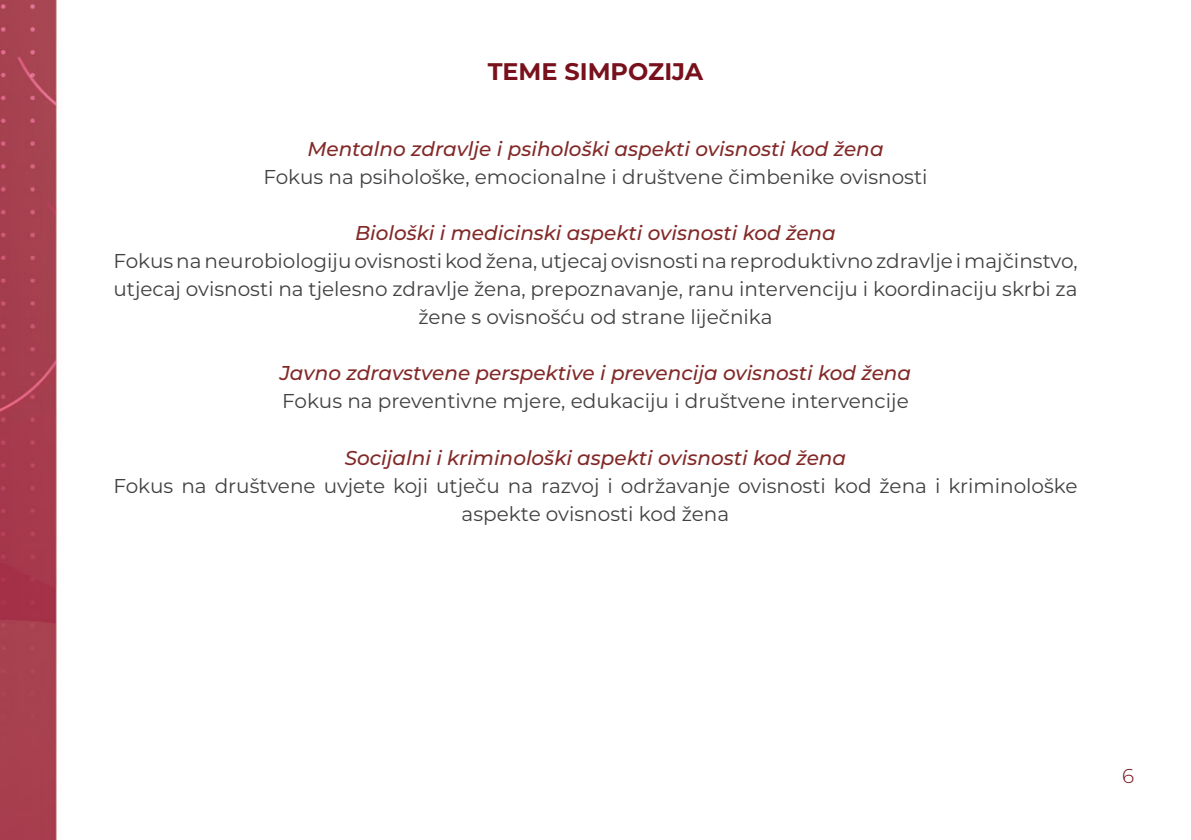
<style>
.page{position:relative;width:1191px;height:840px;background:#fff}
.page>*{position:absolute;margin:0;border:0;box-sizing:border-box;transform-origin:0 0}
.t1{font:700 24px "Montserrat";color:#78111b}
.t2{font:20px/28px "Montserrat";color:#414042;text-align:center}
.t3{font:italic 500 20px "Montserrat";color:#822928}
.t4{font:300 20px "Montserrat";color:#78111b}
</style>
<div class="page">
<img style="left:0;top:0;width:57px;height:839px">
<p class="t1" style="left:488px;top:54px;width:217px">TEME SIMPOZIJA</p>
<p class="t3" style="left:307px;top:135px;width:578px">Mentalno zdravlje i psihološki aspekti ovisnosti kod žena</p>
<p class="t2" style="left:263px;top:162px;width:665px">Fokus na psihološke, emocionalne i društvene čimbenike ovisnosti</p>
<p class="t3" style="left:355px;top:219px;width:482px">Biološki i medicinski aspekti ovisnosti kod žena</p>
<p class="t2" style="left:113px;top:246px;width:965px">Fokus na neurobiologiju ovisnosti kod žena, utjecaj ovisnosti na reproduktivno zdravlje i majčinstvo, utjecaj ovisnosti na tjelesno zdravlje žena, prepoznavanje, ranu intervenciju i koordinaciju skrbi za žene s ovisnošću od strane liječnika</p>
<p class="t3" style="left:280px;top:359px;width:633px">Javno zdravstvene perspektive i prevencija ovisnosti kod žena</p>
<p class="t2" style="left:282px;top:386px;width:628px">Fokus na preventivne mjere, edukaciju i društvene intervencije</p>
<p class="t3" style="left:345px;top:443px;width:503px">Socijalni i kriminološki aspekti ovisnosti kod žena</p>
<p class="t2" style="left:113px;top:470px;width:965px">Fokus na društvene uvjete koji utječu na razvoj i održavanje ovisnosti kod žena i kriminološke aspekte ovisnosti kod žena</p>
<p class="t4" style="left:1122px;top:762px;width:14px">6</p>
</div>
